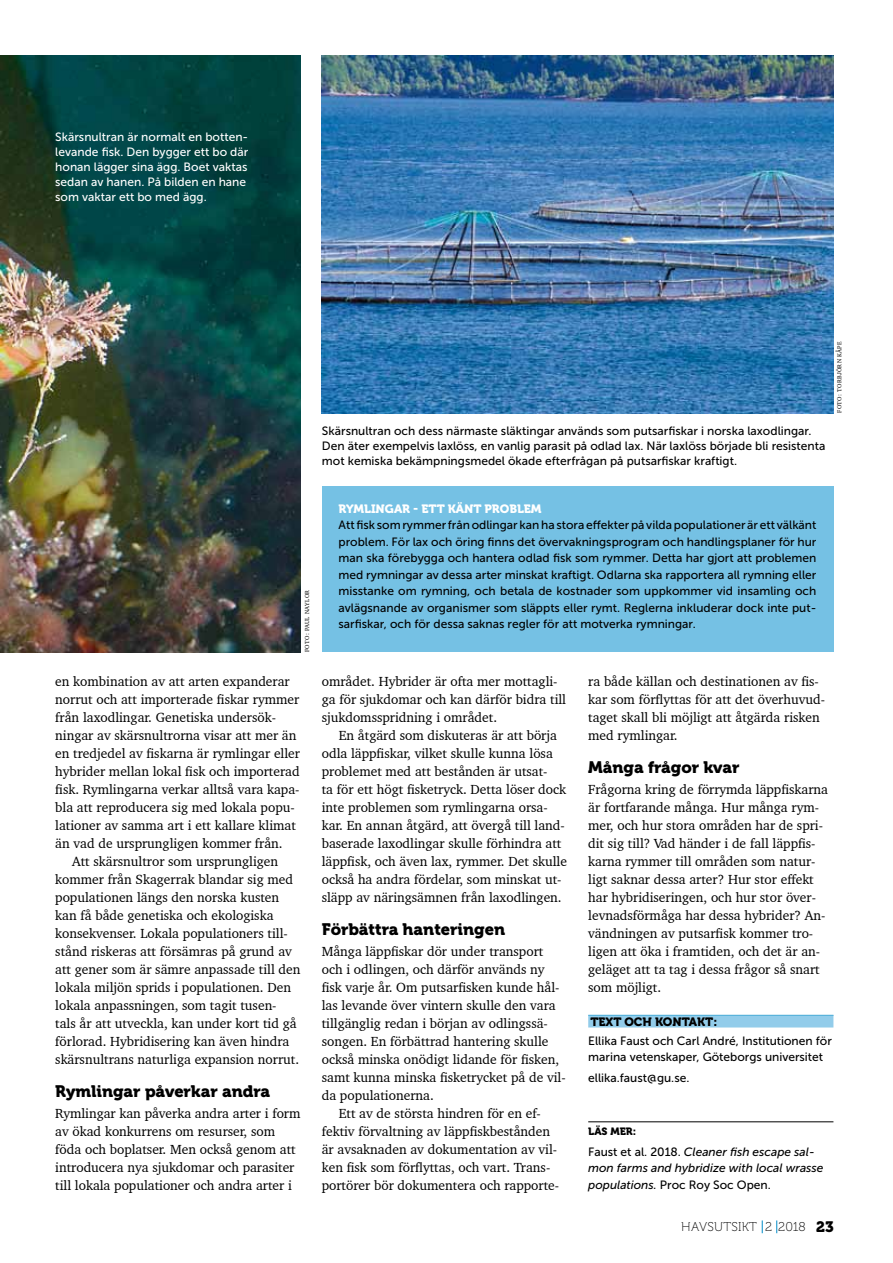
<style>
.page{position:relative;width:893px;height:1263px;background:#fff}
.page>*{position:absolute;margin:0;border:0;box-sizing:border-box;transform-origin:0 0}
.t1{font:16.5px "Museo 900";color:#000}
.t2{font:13.5px/18px "Charter BT Pro";color:#000}
.t3{font:12.75px "Museo 100";letter-spacing:.02em;color:#000}
.t4{font:12px/16.5px "Museo Sans 500";color:#000}
.t5{font:12px/15px "Museo Sans 500";color:#fff}
.t6{font:italic 12px/16.5px "Museo Sans 500";color:#000}
.t7{font:12px "Museo 900";color:#fff}
.t8{font:12px "Museo 900";color:#000}
.t9{font:10.5px "Museo 900";color:#000}
.t10{font:6px "Charter BT Pro";letter-spacing:.05em;color:#000}
.s1{font-style:normal}
.s2{font-family:"Museo 900";font-size:15px}
</style>
<div class="page">
<svg style="left:762px;top:1220px;width:1px;height:13px"></svg>
<svg style="left:776px;top:1220px;width:1px;height:13px"></svg>
<div style="left:322px;top:486px;width:511px;height:166px;background:#75c1e4"></div>
<div style="left:588px;top:1015px;width:245px;height:12px;background:#92ccea"></div>
<hr style="left:588px;top:1121px;width:245px;height:1px;background:#000">
<img style="left:0;top:55px;width:300px;height:597px">
<img style="left:322px;top:55px;width:511px;height:359px">
<p class="t5" style="left:55px;top:129px;width:195px">Skärsnultran är normalt en botten&shy;levande fisk. Den bygger ett bo där honan lägger sina ägg. Boet vaktas sedan av hanen. På bilden en hane som vaktar ett bo med ägg.</p>
<p class="t4" style="left:322px;top:424px;width:505px;line-height:15px">Skärsnultran och dess närmaste släktingar används som putsarfiskar i norska laxodlingar.<br>Den äter exempelvis laxlöss, en vanlig parasit på odlad lax. När laxlöss började bli resistenta mot kemiska bekämpningsmedel ökade efterfrågan på putsarfiskar kraftigt.</p>
<p class="t10" style="left:835px;top:413px;width:73px;rotate:-90deg">foto: torbjörn kåpe</p>
<p class="t10" style="left:303px;top:652px;width:64px;rotate:-90deg">Foto: Paul Naylor</p>
<p class="t2" style="left:55px;top:672px;width:236px">en kombination av att arten expanderar</p>
<p class="t2" style="left:55px;top:690px;width:245px">norrut och att importerade fiskar rymmer</p>
<p class="t2" style="left:55px;top:708px;width:222px">från laxodlingar. Genetiska undersök-</p>
<p class="t2" style="left:55px;top:726px;width:243px">ningar av skärsnultrorna visar att mer än</p>
<p class="t2" style="left:55px;top:744px;width:246px">en tredjedel av fiskarna är rymlingar eller</p>
<p class="t2" style="left:55px;top:762px;width:246px">hybrider mellan lokal fisk och importerad</p>
<p class="t2" style="left:55px;top:780px;width:246px">fisk. Rymlingarna verkar alltså vara kapa-</p>
<p class="t2" style="left:55px;top:798px;width:241px">bla att reproducera sig med lokala popu-</p>
<p class="t2" style="left:55px;top:816px;width:242px">lationer av samma art i ett kallare klimat</p>
<p class="t2" style="left:55px;top:834px;width:229px">än vad de ursprungligen kommer från.</p>
<p class="t2" style="left:72px;top:852px;width:207px">Att skärsnultror som ursprungligen</p>
<p class="t2" style="left:55px;top:870px;width:239px">kommer från Skagerrak blandar sig med</p>
<p class="t2" style="left:55px;top:888px;width:225px">populationen längs den norska kusten</p>
<p class="t2" style="left:55px;top:906px;width:220px">kan få både genetiska och ekologiska</p>
<p class="t2" style="left:55px;top:924px;width:234px">konsekvenser. Lokala populationers till-</p>
<p class="t2" style="left:55px;top:942px;width:238px">stånd riskeras att försämras på grund av</p>
<p class="t2" style="left:55px;top:960px;width:247px">att gener som är sämre anpassade till den</p>
<p class="t2" style="left:55px;top:978px;width:237px">lokala miljön sprids i populationen. Den</p>
<p class="t2" style="left:55px;top:996px;width:223px">lokala anpassningen, som tagit tusen-</p>
<p class="t2" style="left:55px;top:1014px;width:243px">tals år att utveckla, kan under kort tid gå</p>
<p class="t2" style="left:55px;top:1032px;width:236px">förlorad. Hybridisering kan även hindra</p>
<p class="t2" style="left:55px;top:1050px;width:245px">skärsnultrans naturliga expansion norrut.</p>
<p class="t1" style="left:55px;top:1081px;width:216px">Rymlingar påverkar andra</p>
<p class="t2" style="left:55px;top:1104px;width:247px">Rymlingar kan påverka andra arter i form av ökad konkurrens om resurser, som föda och boplatser. Men också genom att introducera nya sjukdomar och parasiter till lokala populationer och andra arter i</p>
<p class="t7" style="left:339px;top:501px;width:204px">Rymlingar - ett känt problem</p>
<p class="t4" style="left:339px;top:517px;width:479px;text-align:justify">Att fisk som rymmer från odlingar kan ha stora effekter på vilda populationer är ett välkänt problem. För lax och öring finns det övervakningsprogram och handlingsplaner för hur man ska förebygga och hantera odlad fisk som rymmer. Detta har gjort att problemen med rymningar av dessa arter minskat kraftigt. Odlarna ska rapportera all rymning eller misstanke om rymning, och betala de kostnader som uppkommer vid insamling och avlägsnande av organismer som släppts eller rymt. Reglerna inkluderar dock inte put&shy;sarfiskar, och för dessa saknas regler för att motverka rymningar.</p>
<p class="t2" style="left:322px;top:672px;width:246px">området. Hybrider är ofta mer mottagli&shy;ga för sjukdomar och kan därför bidra till sjukdomsspridning i området.</p>
<p class="t2" style="left:322px;top:726px;width:247px;text-indent:17px">En åtgärd som diskuteras är att börja odla läppfiskar, vilket skulle kunna lösa problemet med att bestånden är utsat-<br>ta för ett högt fisketryck. Detta löser dock inte problemen som rymlingarna orsa&shy;kar. En annan åtgärd, att övergå till land&shy;baserade laxodlingar skulle förhindra att läppfisk, och även lax, rymmer. Det skulle också ha andra fördelar, som minskat ut&shy;släpp av näringsämnen från laxodlingen.</p>
<p class="t1" style="left:322px;top:919px;width:185px">Förbättra hanteringen</p>
<p class="t2" style="left:322px;top:942px;width:223px">Många läppfiskar dör under transport</p>
<p class="t2" style="left:322px;top:960px;width:225px">och i odlingen, och därför används ny</p>
<p class="t2" style="left:322px;top:978px;width:239px">fisk varje år. Om putsarfisken kunde hål-</p>
<p class="t2" style="left:322px;top:996px;width:235px">las levande över vintern skulle den vara</p>
<p class="t2" style="left:322px;top:1014px;width:228px">tillgänglig redan i början av odlingssä-</p>
<p class="t2" style="left:322px;top:1032px;width:228px">songen. En förbättrad hantering skulle</p>
<p class="t2" style="left:322px;top:1050px;width:239px">också minska onödigt lidande för fisken,</p>
<p class="t2" style="left:322px;top:1068px;width:245px">samt kunna minska fisketrycket på de vil-</p>
<p class="t2" style="left:322px;top:1086px;width:113px">da populationerna.</p>
<p class="t2" style="left:339px;top:1104px;width:204px">Ett av de största hindren för en ef-</p>
<p class="t2" style="left:322px;top:1122px;width:230px">fektiv förvaltning av läppfiskbestånden</p>
<p class="t2" style="left:322px;top:1140px;width:237px">är avsaknaden av dokumentation av vil-</p>
<p class="t2" style="left:322px;top:1158px;width:230px">ken fisk som förflyttas, och vart. Trans-</p>
<p class="t2" style="left:322px;top:1176px;width:239px">portörer bör dokumentera och rapporte-</p>
<p class="t2" style="left:588px;top:672px;width:238px">ra både källan och destinationen av fis&shy;kar som förflyttas för att det överhuvud&shy;taget skall bli möjligt att åtgärda risken med rymlingar.</p>
<p class="t1" style="left:588px;top:757px;width:153px">Många frågor kvar</p>
<p class="t2" style="left:588px;top:780px;width:241px">Frågorna kring de förrymda läppfiskarna är fortfarande många. Hur många rym&shy;mer, och hur stora områden har de spri&shy;dit sig till? Vad händer i de fall läppfis&shy;karna rymmer till områden som natur&shy;ligt saknar dessa arter? Hur stor effekt har hybridiseringen, och hur stor över&shy;levnadsförmåga har dessa hybrider? An&shy;vändningen av putsarfisk kommer tro&shy;ligen att öka i framtiden, och det är an&shy;geläget att ta tag i dessa frågor så snart som möjligt.</p>
<p class="t8" style="left:590px;top:1014px;width:128px">Text och kontakt:</p>
<p class="t4" style="left:588px;top:1032px;width:245px">Ellika Faust och Carl André, Institutionen för marina vetenskaper, Göteborgs universitet</p>
<p class="t4" style="left:588px;top:1070px;width:103px">ellika.faust@gu.se.</p>
<p class="t9" style="left:588px;top:1125px;width:50px">Läs mer:</p>
<p class="t6" style="left:588px;top:1143px;width:237px"><span class="s1">Faust et al. 2018.</span> Cleaner fish escape sal&shy;mon farms and hybridize with local wrasse populations. <span class="s1">Proc Roy Soc Open.</span></p>
<p class="t3" style="left:681px;top:1219px;width:154px">HAVSUTSIKT 2 2018 <span class="s2">23</span></p>
</div>
